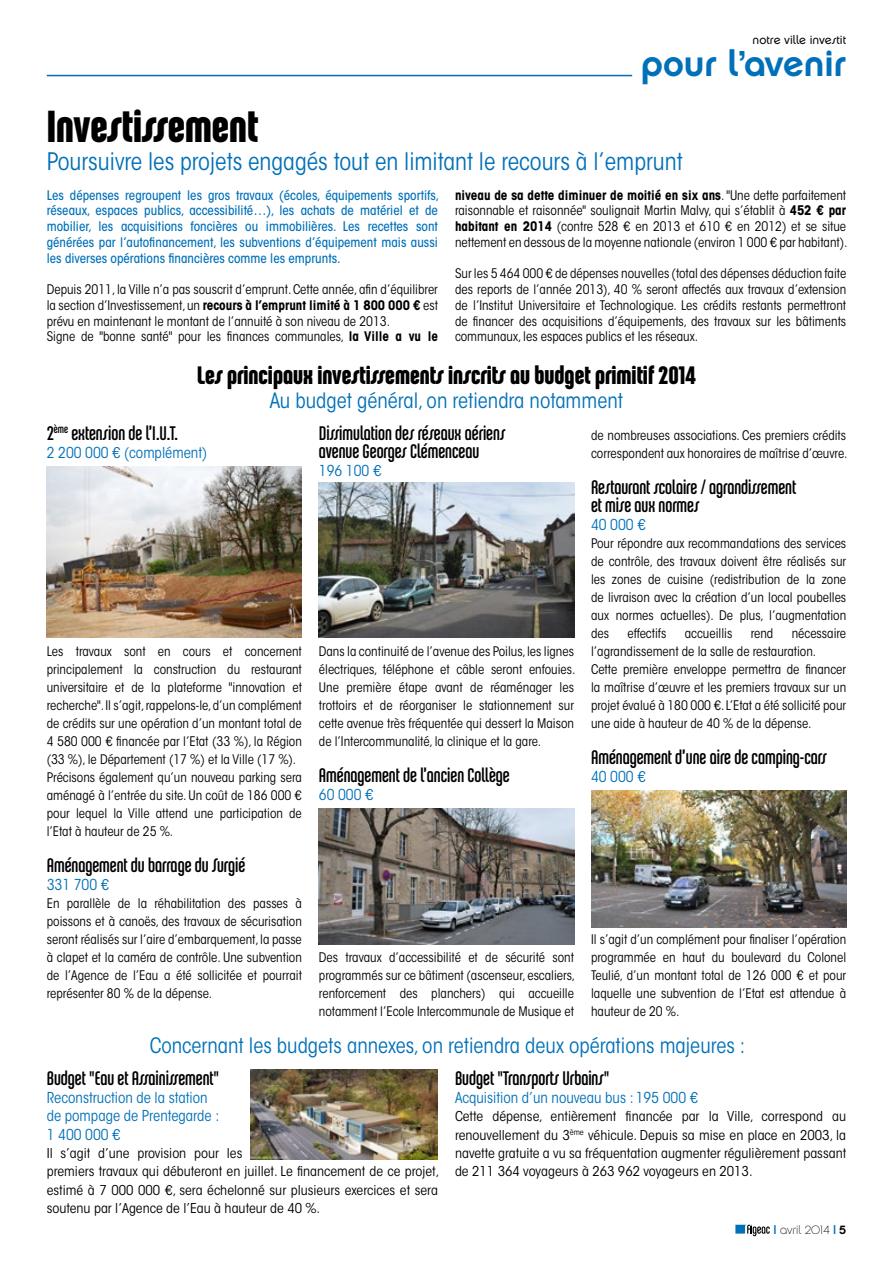
<style>
.page{position:relative;width:893px;height:1263px;background:#fff}
.page>*{position:absolute;margin:0;border:0;box-sizing:border-box;transform-origin:0 0}
.t1{font:48px "Chalet Comprime Hong Kong Seventy";color:#000}
.t2{font:36px "Chalet New York Nineteen Seventy";color:#0070b8}
.t3{font:27px "Chalet Comprime Hong Kong Seventy";color:#000}
.t4{font:condensed 24px "ITC Avant Garde Std";color:#0070b8}
.t5{font:21px/18px "Chalet Comprime Cologne Seventy";color:#000}
.t6{font:condensed 21px "ITC Avant Garde Std";color:#0070b8}
.t7{font:condensed 15px/18.3px "ITC Avant Garde Std";color:#0070b8}
.t8{font:condensed 13.5px/18.3px "ITC Avant Garde Std";color:#000;scale:1.05 1}
.t9{font:condensed 13.2px/18px "ITC Avant Garde Std";color:#000;text-align:justify}
.t10{font:500 condensed 13.2px/15.8px "ITC Avant Garde Std";color:#0070b8;text-align:justify}
.t11{font:12px "Chalet London Nineteen Seventy";color:#000}
.t12{font:12px "Chalet Paris Nineteen Seventy";color:#000}
.s1{font-weight:700}
.s2{font-family:"ITC Avant Garde Std";font-weight:500;color:#0070b8}
.s3{font-family:"Chalet New York Nineteen Seventy"}
</style>
<div class="page">
<svg style="left:735px;top:1225px;width:35px;height:11px"></svg>
<hr style="left:47px;top:75px;width:585px;height:1px;background:#0070b8">
<img style="left:46px;top:466px;width:256px;height:171px">
<img style="left:319px;top:482px;width:255px;height:156px">
<img style="left:591px;top:791px;width:255px;height:136px">
<img style="left:251px;top:1069px;width:187px;height:90px">
<img style="left:319px;top:809px;width:255px;height:136px">
<p class="t11" style="left:753px;top:33px;width:95px">notre ville investit</p>
<h2 class="t2" style="left:641px;top:41px;width:206px">pour l’avenir</h2>
<h1 class="t1" style="left:47px;top:98px;width:213px">Investissement</h1>
<h3 class="t4" style="left:47px;top:147px;width:637px">Poursuivre les projets engagés tout en limitant le recours à l’emprunt</h3>
<p class="t10" style="left:47px;top:187px;width:394px">Les dépenses regroupent les gros travaux (écoles, équipements sportifs, réseaux, espaces publics, accessibilité…), les achats de matériel et de mobilier, les acquisitions foncières ou immobilières. Les recettes sont générées par l’autofinancement, les subventions d’équipement mais aussi les diverses opérations financières comme les emprunts.</p>
<p class="t9" style="left:47px;top:282px;width:393px;line-height:15.8px;text-align:left">Depuis 2011, la Ville n’a pas souscrit d’emprunt. Cette année, afin d’équilibrer la section d’Investissement, un <span class="s1">recours à l’emprunt limité à 1 800 000 €</span> est prévu en maintenant le montant de l’annuité à son niveau de 2013.<br>Signe de "bonne santé" pour les finances communales, <span class="s1">la Ville a vu le</span></p>
<p class="t9" style="left:455px;top:187px;width:394px;line-height:15.8px"><span class="s1">niveau de sa dette diminuer de moitié en six ans</span>. "Une dette parfaitement raisonnable et raisonnée" soulignait Martin Malvy, qui s’établit à <span class="s1">452 € par habitant en 2014</span> (contre 528 € en 2013 et 610 € en 2012) et se situe nettement en dessous de la moyenne nationale (environ 1 000 € par habitant).</p>
<p class="t9" style="left:455px;top:266px;width:393px;line-height:15.8px">Sur les 5 464 000 € de dépenses nouvelles (total des dépenses déduction faite des reports de l’année 2013), 40 % seront affectés aux travaux d’extension de l’Institut Universitaire et Technologique. Les crédits restants permettront de financer des acquisitions d’équipements, des travaux sur les bâtiments communaux, les espaces publics et les réseaux.</p>
<h3 class="t3" style="left:197px;top:360px;width:500px">Les principaux investissements inscrits au budget primitif 2014</h3>
<h3 class="t6" style="left:270px;top:388px;width:355px">Au budget général, on retiendra notamment</h3>
<h3 class="t5" style="left:47px;top:424px;width:133px">2<sup>ème</sup> extension de l’I.U.T.</h3>
<p class="t7" style="left:47px;top:443px;width:162px">2 200 000 € (complément)</p>
<p class="t9" style="left:47px;top:642px;width:257px;text-align:left">Les travaux sont en cours et concernent principalement la construction du restaurant universitaire et de la plateforme "innovation et recherche". Il s’agit, rappelons-le, d’un complément de crédits sur une opération d’un montant total de 4 580 000 € financée par l’Etat (33 %), la Région (33 %), le Département (17 %) et la Ville (17 %).<br>Précisons également qu’un nouveau parking sera aménagé à l’entrée du site. Un coût de 186 000 € pour lequel la Ville attend une participation de l’Etat à hauteur de 25 %.</p>
<h3 class="t5" style="left:47px;top:856px;width:200px">Aménagement du barrage du Surgié</h3>
<p class="t7" style="left:47px;top:875px;width:64px">331 700 €</p>
<p class="t9" style="left:47px;top:894px;width:257px">En parallèle de la réhabilitation des passes à poissons et à canoës, des travaux de sécurisation seront réalisés sur l’aire d’embarquement, la passe à clapet et la caméra de contrôle. Une subvention de l’Agence de l’Eau a été sollicitée et pourrait représenter 80 % de la dépense.</p>
<h3 class="t5" style="left:319px;top:424px;width:188px">Dissimulation des réseaux aériens avenue Georges Clémenceau</h3>
<p class="t7" style="left:319px;top:461px;width:64px">196 100 €</p>
<p class="t9" style="left:319px;top:642px;width:258px">Dans la continuité de l’avenue des Poilus, les lignes électriques, téléphone et câble seront enfouies.<br>Une première étape avant de réaménager les trottoirs et de réorganiser le stationnement sur cette avenue très fréquentée qui dessert la Maison de l’Intercommunalité, la clinique et la gare.</p>
<h3 class="t5" style="left:319px;top:766px;width:192px">Aménagement de l’ancien Collège</h3>
<p class="t7" style="left:319px;top:785px;width:56px">60 000 €</p>
<p class="t9" style="left:591px;top:426px;width:258px">de nombreuses associations. Ces premiers crédits correspondent aux honoraires de maîtrise d’œuvre.</p>
<h3 class="t5" style="left:591px;top:478px;width:206px">Restaurant scolaire / agrandissement et mise aux normes</h3>
<p class="t7" style="left:591px;top:515px;width:56px">40 000 €</p>
<p class="t9" style="left:591px;top:534px;width:257px">Pour répondre aux recommandations des services de contrôle, des travaux doivent être réalisés sur les zones de cuisine (redistribution de la zone de livraison avec la création d’un local poubelles aux normes actuelles). De plus, l’augmentation des</p>
<p class="t9" style="left:591px;top:624px;width:257px;text-align:left;text-indent:201px">nécessaire l’agrandissement de la salle de restauration.<br>Cette première enveloppe permettra de financer la maîtrise d’œuvre et les premiers travaux sur un projet évalué à 180 000 €. L’Etat a été sollicité pour une aide à hauteur de 40 % de la dépense.</p>
<h3 class="t5" style="left:591px;top:748px;width:237px">Aménagement d’une aire de camping-cars</h3>
<p class="t7" style="left:591px;top:767px;width:56px">40 000 €</p>
<p class="t9" style="left:627px;top:624px;width:41px">effectifs</p>
<p class="t9" style="left:685px;top:624px;width:49px">accueillis</p>
<p class="t9" style="left:751px;top:624px;width:24px">rend</p>
<p class="t9" style="left:319px;top:948px;width:258px">Des travaux d’accessibilité et de sécurité sont programmés sur ce bâtiment (ascenseur, escaliers, renforcement des planchers) qui accueille notamment l’Ecole Intercommunale de Musique et</p>
<p class="t9" style="left:591px;top:930px;width:257px">Il s’agit d’un complément pour finaliser l’opération programmée en haut du boulevard du Colonel Teulié, d’un montant total de 126 000 € et pour laquelle une subvention de l’Etat est attendue à hauteur de 20 %.</p>
<h3 class="t6" style="left:150px;top:1032px;width:597px">Concernant les budgets annexes, on retiendra deux opérations majeures :</h3>
<h3 class="t5" style="left:47px;top:1068px;width:174px">Budget "Eau et Assainissement"</h3>
<p class="t7" style="left:47px;top:1088px;width:174px">Reconstruction de la station de pompage de Prentegarde :<br>1 400 000 €</p>
<p class="t8" style="left:47px;top:1144px;width:375px">Il s’agit d’une provision pour les<br>premiers travaux qui débuteront en juillet. Le financement de ce projet, estimé à 7 000 000 €, sera échelonné sur plusieurs exercices et sera soutenu par l’Agence de l’Eau à hauteur de 40 %.</p>
<h3 class="t5" style="left:455px;top:1068px;width:156px">Budget "Transports Urbains"</h3>
<p class="t7" style="left:455px;top:1088px;width:245px">Acquisition d’un nouveau bus : 195 000 €</p>
<p class="t8" style="left:455px;top:1107px;width:374px;text-align:justify">Cette dépense, entièrement financée par la Ville, correspond au renouvellement du 3<sup>ème</sup> véhicule. Depuis sa mise en place en 2003, la navette gratuite a vu sa fréquentation augmenter régulièrement passant de 211 364 voyageurs à 263 962 voyageurs en 2013.</p>
<p class="t12" style="left:773px;top:1222px;width:74px"><span class="s2">I</span> avril 2014 <span class="s2">I</span> <span class="s3">5</span></p>
</div>
